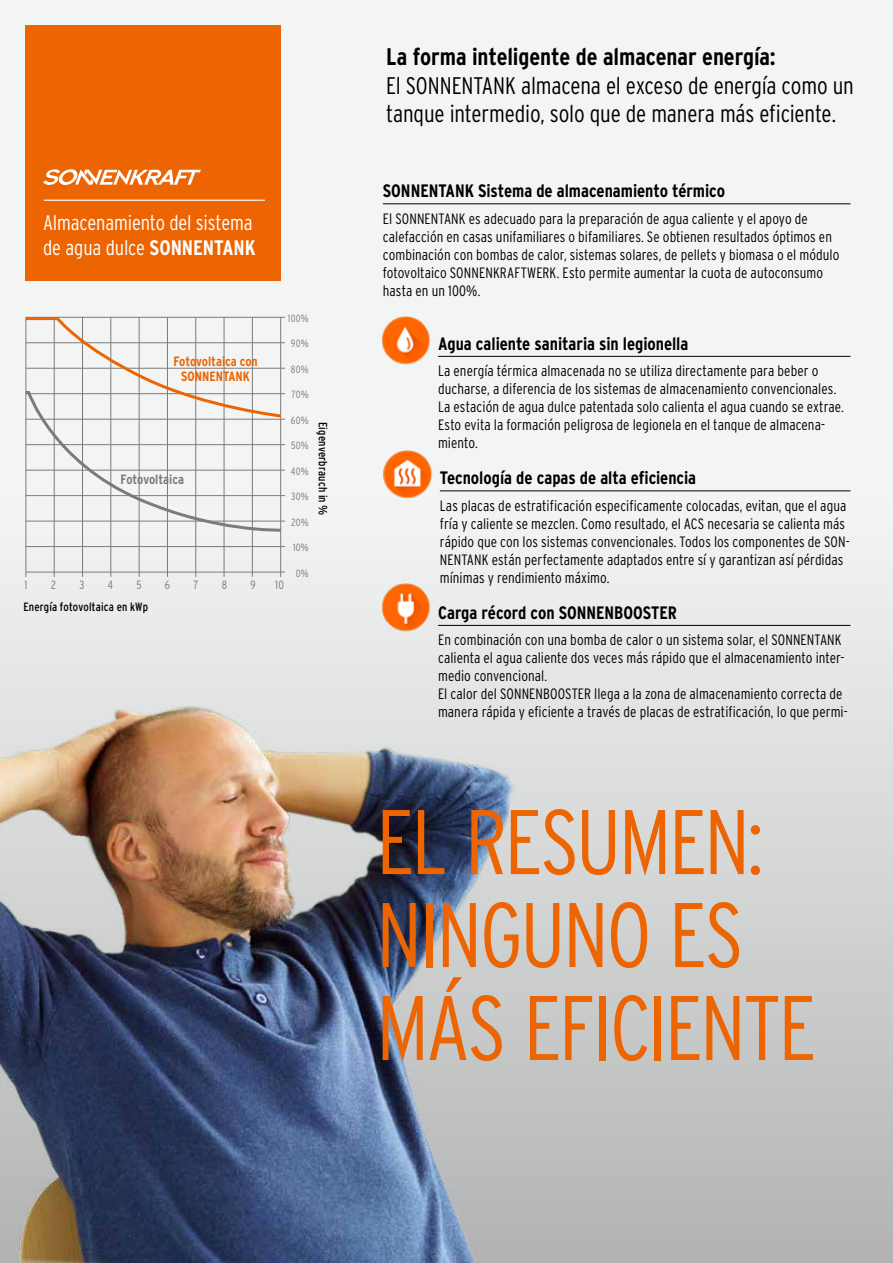
<style>
.page{position:relative;width:893px;height:1263px;background:#fff}
.page>*{position:absolute;margin:0;border:0;box-sizing:border-box;transform-origin:0 0}
.t1{font:300 91.5px/93px "Interstate Condensed";letter-spacing:-.03em;color:#ec6502}
.t2{font:300 24px/28.5px "Interstate Condensed";letter-spacing:-.01em;color:#000}
.t3{font:700 24px "Interstate Condensed";letter-spacing:-.005em;color:#000}
.t4{font:300 21px/25.2px "Interstate Condensed";letter-spacing:-.01em;color:#fff}
.t5{font:700 18px "Interstate Condensed";color:#000}
.t6{font:300 15px/18px "Interstate Condensed";letter-spacing:.005em;color:#000}
.t7{font:700 13.5px/15px "Interstate Condensed";color:#ec6502;text-align:center}
.t8{font:700 13.5px "Interstate Condensed";letter-spacing:-.005em;color:#7d7b7a}
.t9{font:12px "Interstate Condensed";letter-spacing:.015em;color:#000}
.t10{font:300 12px "Interstate Condensed";color:#7d7b7a}
.t11{font:300 10.5px "Interstate Condensed";letter-spacing:.015em;color:#7d7b7a}
.s1{font-weight:700}
</style>
<div class="page">
<div style="left:0;top:0;width:893px;height:1263px;background:linear-gradient(to bottom,#fff,#bdbfbf)"></div>
<hr style="left:383px;top:204px;width:467px;height:1px;background:#000">
<hr style="left:438px;top:356px;width:412px;height:1px;background:#000">
<hr style="left:440px;top:491px;width:410px;height:1px;background:#000">
<hr style="left:438px;top:625px;width:412px;height:1px;background:#000">
<div style="left:26px;top:26px;width:255px;height:255px;background:#ec6502"></div>
<svg style="left:43px;top:169px;width:158px;height:16px"></svg>
<hr style="left:44px;top:200px;width:221px;height:1px;background:#fff">
<img style="left:0;top:583px;width:604px;height:680px">
<hr style="left:26px;top:317px;width:259px;height:1px;background:#7d7b7a">
<hr style="left:26px;top:342px;width:259px;height:1px;background:#7d7b7a">
<hr style="left:26px;top:368px;width:259px;height:1px;background:#7d7b7a">
<hr style="left:26px;top:393px;width:259px;height:1px;background:#7d7b7a">
<hr style="left:26px;top:419px;width:259px;height:1px;background:#7d7b7a">
<hr style="left:26px;top:444px;width:259px;height:1px;background:#7d7b7a">
<hr style="left:26px;top:470px;width:259px;height:1px;background:#7d7b7a">
<hr style="left:26px;top:495px;width:259px;height:1px;background:#7d7b7a">
<hr style="left:26px;top:521px;width:259px;height:1px;background:#7d7b7a">
<hr style="left:26px;top:546px;width:259px;height:1px;background:#7d7b7a">
<hr style="left:26px;top:572px;width:259px;height:1px;background:#7d7b7a">
<hr style="left:54px;top:317px;width:1px;height:260px;background:#7d7b7a">
<hr style="left:82px;top:317px;width:1px;height:260px;background:#7d7b7a">
<hr style="left:111px;top:317px;width:1px;height:260px;background:#7d7b7a">
<hr style="left:139px;top:317px;width:1px;height:260px;background:#7d7b7a">
<hr style="left:167px;top:317px;width:1px;height:260px;background:#7d7b7a">
<hr style="left:195px;top:317px;width:1px;height:260px;background:#7d7b7a">
<hr style="left:224px;top:317px;width:1px;height:260px;background:#7d7b7a">
<hr style="left:252px;top:317px;width:1px;height:260px;background:#7d7b7a">
<hr style="left:280px;top:317px;width:1px;height:260px;background:#7d7b7a">
<hr style="left:26px;top:317px;width:1px;height:260px;background:#7d7b7a">
<svg style="left:23px;top:316px;width:261px;height:220px"></svg>
<img style="left:382px;top:450px;width:56px;height:54px">
<img style="left:382px;top:316px;width:54px;height:54px">
<img style="left:382px;top:583px;width:54px;height:54px">
<h3 class="t4" style="left:43px;top:210px;width:214px">Almacenamiento del sistema de agua dulce <span class="s1">SONNENTANK</span></h3>
<p class="t7" style="left:173px;top:353px;width:86px">Fotovoltaica con<br>SONNENTANK</p>
<p class="t8" style="left:121px;top:472px;width:65px">Fotovoltaica</p>
<p class="t11" style="left:288px;top:312px;width:22px">100%</p>
<p class="t11" style="left:291px;top:338px;width:19px">90%</p>
<p class="t11" style="left:291px;top:363px;width:19px">80%</p>
<p class="t11" style="left:292px;top:389px;width:19px">70%</p>
<p class="t11" style="left:291px;top:414px;width:19px">60%</p>
<p class="t11" style="left:291px;top:440px;width:19px">50%</p>
<p class="t11" style="left:291px;top:465px;width:19px">40%</p>
<p class="t11" style="left:291px;top:491px;width:19px">30%</p>
<p class="t11" style="left:291px;top:516px;width:19px">20%</p>
<p class="t11" style="left:293px;top:542px;width:17px">10%</p>
<p class="t11" style="left:296px;top:567px;width:14px">0%</p>
<p class="t10" style="left:25px;top:578px;width:4px">1</p>
<p class="t10" style="left:51px;top:578px;width:6px">2</p>
<p class="t10" style="left:79px;top:578px;width:6px">3</p>
<p class="t10" style="left:108px;top:578px;width:7px">4</p>
<p class="t10" style="left:136px;top:578px;width:7px">5</p>
<p class="t10" style="left:165px;top:578px;width:7px">6</p>
<p class="t10" style="left:194px;top:578px;width:6px">7</p>
<p class="t10" style="left:222px;top:578px;width:7px">8</p>
<p class="t10" style="left:251px;top:578px;width:7px">9</p>
<p class="t10" style="left:275px;top:578px;width:10px">10</p>
<p class="t9" style="left:23px;top:600px;width:126px">Energía fotovoltaica en kWp</p>
<p class="t9" style="left:330px;top:422px;width:95px;rotate:90deg">Eigenverbrauch in %</p>
<h2 class="t3" style="left:386px;top:43px;width:391px">La forma inteligente de almacenar energía:</h2>
<h2 class="t2" style="left:386px;top:71px;width:469px">El SONNENTANK almacena el exceso de energía como un tanque intermedio, solo que de manera más eficiente.</h2>
<p class="t5" style="left:383px;top:181px;width:344px">SONNENTANK Sistema de almacenamiento térmico</p>
<p class="t6" style="left:383px;top:209px;width:458px">El SONNENTANK es adecuado para la preparación de agua caliente y el apoyo de calefacción en casas unifamiliares o bifamiliares. Se obtienen resultados óptimos en combinación con bombas de calor, sistemas solares, de pellets y biomasa o el módulo fotovoltaico SONNENKRAFTWERK. Esto permite aumentar la cuota de autoconsumo hasta en un 100%.</p>
<p class="t5" style="left:438px;top:333px;width:252px">Agua caliente sanitaria sin legionella</p>
<p class="t6" style="left:438px;top:362px;width:407px">La energía térmica almacenada no se utiliza directamente para beber o ducharse, a diferencia de los sistemas de almacenamiento convencionales.<br>La estación de agua dulce patentada solo calienta el agua cuando se extrae.<br>Esto evita la formación peligrosa de legionela en el tanque de almacena&shy;miento.</p>
<p class="t5" style="left:440px;top:468px;width:258px">Tecnología de capas de alta eficiencia</p>
<p class="t6" style="left:440px;top:496px;width:411px">Las placas de estratificación especificamente colocadas, evitan, que el agua fría y caliente se mezclen. Como resultado, el ACS necesaria se calienta más rápido que con los sistemas convencionales. Todos los componentes de SON-NENTANK están perfectamente adaptados entre sí y garantizan así pérdidas mínimas y rendimiento máximo.</p>
<p class="t5" style="left:438px;top:602px;width:240px">Carga récord con SONNENBOOSTER</p>
<p class="t6" style="left:438px;top:631px;width:411px">En combinación con una bomba de calor o un sistema solar, el SONNENTANK calienta el agua caliente dos veces más rápido que el almacenamiento inter&shy;medio convencional.<br>El calor del SONNENBOOSTER llega a la zona de almacenamiento correcta de manera rápida y eficiente a través de placas de estratificación, lo que permi-</p>
<h1 class="t1" style="left:376px;top:795px;width:442px">EL RESUMEN:<br>NINGUNO ES<br>MÁS EFICIENTE</h1>
</div>
